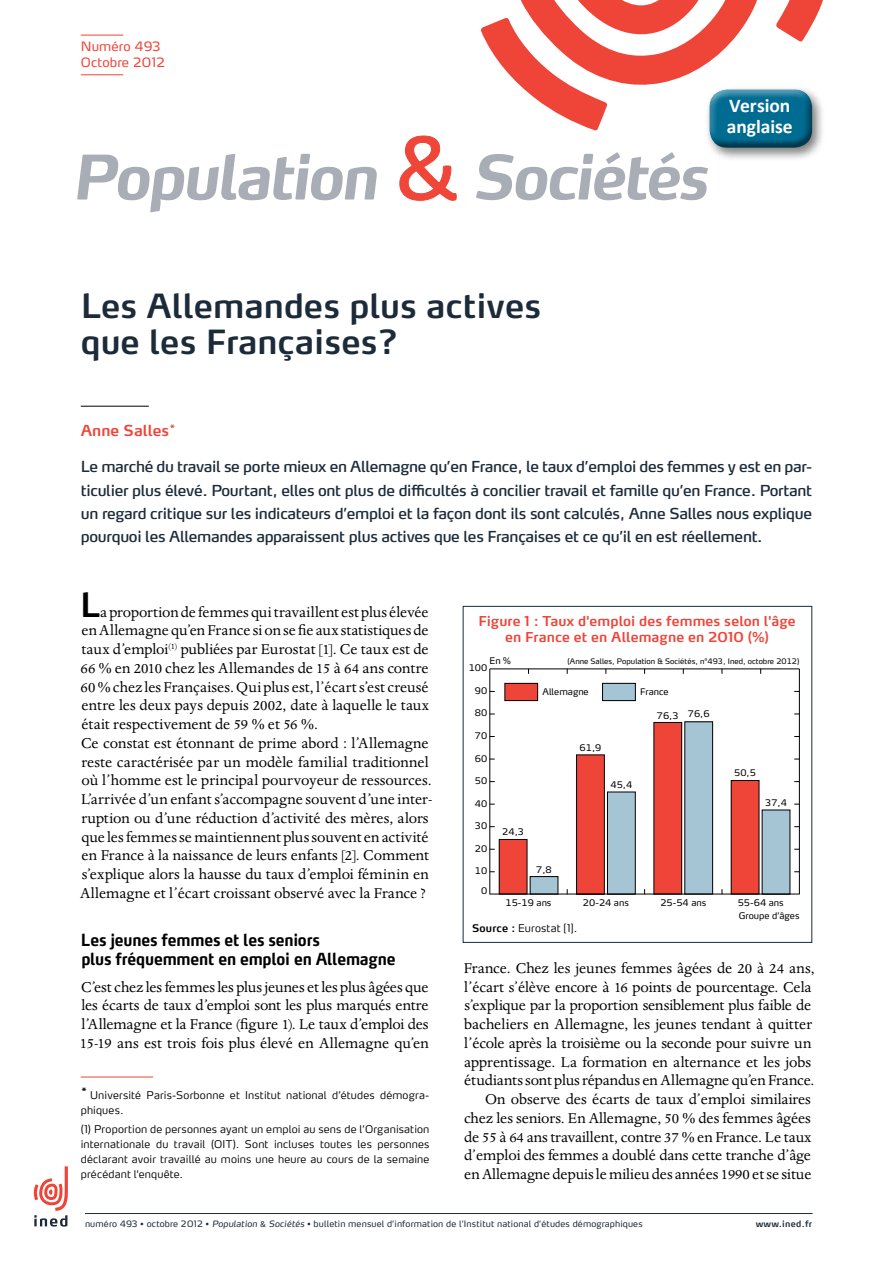
<style>
.page{position:relative;width:893px;height:1263px;background:#fff}
.page>*{position:absolute;margin:0;border:0;box-sizing:border-box;transform-origin:0 0}
.t1{font:italic 700 60.75px "Max OT";letter-spacing:-.05em;color:#a8adb6}
.t2{font:600 33px/36px "Max OT";color:#1c2b39}
.t3{font:700 19.5px/21px "Calibri";letter-spacing:-.005em;color:#fff}
.t4{font:16.5px/18.8px "Dante MT Std";letter-spacing:-.005em;color:#000}
.t5{font:700 16.5px/18.8px "Max OT";letter-spacing:-.015em;color:#000;scale:.9 1}
.t6{font:15px/23.2px "Max OT";letter-spacing:-.02em;color:#1c2b39;text-align:justify}
.t7{font:600 15px "Max OT";color:#ef4438}
.t8{font:600 13.5px/16.5px "Max OT";letter-spacing:.005em;color:#ef4438;text-align:center}
.t9{font:12.75px/15.5px "Max OT";letter-spacing:.01em;color:#ef4438}
.t10{font:300 10.5px/15px "Max OT";letter-spacing:.015em;color:#000}
.t11{font:9px "Max OT";color:#000}
.t12{font:8.7px "Max OT";letter-spacing:.015em;color:#1c2b39}
.t13{font:600 8.7px "Max OT";letter-spacing:.03em;color:#1c2b39}
.t14{font:600 8.7px "Max OT";color:#000}
.t15{font:7.5px "Max OT";color:#000}
.s1{font-family:"Max OT";font-weight:600;font-size:33px}
.s2{font-weight:600}
.s3{font-style:italic}
.s4{font-family:"Calibri"}
</style>
<div class="page">
<hr style="left:81px;top:406px;width:68px;height:1px;background:#000">
<hr style="left:81px;top:1077px;width:72px;height:1px;background:#ef4438">
<div style="left:530px;top:876px;width:28px;height:18px;background:#a6c5d4"></div>
<div style="left:530px;top:876px;width:28px;height:18px;border:1px solid #000"></div>
<div style="left:607px;top:792px;width:28px;height:102px;background:#a6c5d4"></div>
<div style="left:607px;top:792px;width:29px;height:102px;border:1px solid #000"></div>
<div style="left:685px;top:722px;width:28px;height:172px;background:#a6c5d4"></div>
<div style="left:684px;top:721px;width:29px;height:173px;border:1px solid #000"></div>
<div style="left:762px;top:810px;width:28px;height:84px;background:#a6c5d4"></div>
<div style="left:499px;top:839px;width:28px;height:55px;background:#ef4438"></div>
<div style="left:576px;top:755px;width:28px;height:139px;background:#ef4438"></div>
<div style="left:576px;top:754px;width:29px;height:140px;border:1px solid #000"></div>
<div style="left:654px;top:722px;width:28px;height:172px;background:#ef4438"></div>
<div style="left:654px;top:722px;width:28px;height:172px;border:1px solid #000"></div>
<div style="left:731px;top:780px;width:28px;height:114px;background:#ef4438"></div>
<hr style="left:489px;top:669px;width:1px;height:225px;background:#000">
<hr style="left:799px;top:669px;width:1px;height:225px;background:#000">
<hr style="left:490px;top:669px;width:309px;height:1px;background:#000">
<hr style="left:490px;top:894px;width:309px;height:1px;background:#000">
<div style="left:505px;top:683px;width:33px;height:18px;background:#ef4438"></div>
<div style="left:504px;top:683px;width:34px;height:18px;border:1px solid #000"></div>
<div style="left:602px;top:683px;width:33px;height:18px;background:#a6c5d4"></div>
<div style="left:602px;top:683px;width:34px;height:18px;border:1px solid #000"></div>
<div style="left:463px;top:606px;width:349px;height:337px;border:1px solid #1c2b39"></div>
<svg style="left:34px;top:1166px;width:34px;height:60px"></svg>
<hr style="left:85px;top:1213px;width:727px;height:1px;background:#1c2b39">
<svg style="left:776px;top:0;width:47px;height:42px"></svg>
<svg style="left:481px;top:0;width:276px;height:131px"></svg>
<hr style="left:81px;top:74px;width:42px;height:1px;background:#ef4438">
<hr style="left:81px;top:35px;width:42px;height:1px;background:#ef4438">
<svg style="left:399px;top:135px;width:58px;height:66px"></svg>
<div style="left:704px;top:84px;width:121px;height:77px;background:#000;opacity:.51"></div>
<div style="left:700px;top:81px;width:116px;height:63px;background:#fff;opacity:.63"></div>
<div style="left:705px;top:92px;width:115px;height:65px;background:#000;opacity:.45"></div>
<p class="t9" style="left:81px;top:39px;width:86px">Numéro 493<br>Octobre 2012</p>
<h1 class="t1" style="left:71px;top:138px;width:308px">Population</h1>
<h1 class="t1" style="left:471px;top:138px;width:238px">Sociétés</h1>
<p class="t3" style="left:727px;top:95px;width:67px">Version anglaise</p>
<h2 class="t2" style="left:81px;top:287px;width:462px">Les Allemandes plus actives que les Françaises?</h2>
<p class="t7" style="left:81px;top:421px;width:97px">Anne Salles<sup>*</sup></p>
<p class="t6" style="left:81px;top:455px;width:733px">Le marché du travail se porte mieux en Allemagne qu’en France, le taux d’emploi des femmes y est en par&shy;ticulier plus élevé. Pourtant, elles ont plus de difficultés à concilier travail et famille qu’en France. Portant un regard critique sur les indicateurs d’emploi et la façon dont ils sont calculés, Anne Salles nous explique pourquoi les Allemandes apparaissent plus actives que les Françaises et ce qu’il en est réellement.</p>
<p class="t4" style="left:80px;top:602px;width:354px"><span class="s1">L</span>a proportion de femmes qui travaillent est plus élevée en Allemagne qu’en France si on se fie aux statistiques de taux d’emploi<sup>(1)</sup> publiées par Eurostat [1]. Ce taux est de 66 % en 2010 chez les Allemandes de 15 à 64 ans contre 60% chez les Françaises. Qui plus est, l’écart s’est creusé entre les deux pays depuis 2002, date à laquelle le taux était respectivement de 59 % et 56 %.<br>Ce constat est étonnant de prime abord : l’Allemagne reste caractérisée par un modèle familial traditionnel où l’homme est le principal pourvoyeur de ressources.<br>L’arrivée d’un enfant s’accompagne souvent d’une inter&shy;ruption ou d’une réduction d’activité des mères, alors que les femmes se maintiennent plus souvent en activité en France à la naissance de leurs enfants [2]. Comment s’explique alors la hausse du taux d’emploi féminin en Allemagne et l’écart croissant observé avec la France ?</p>
<p class="t5" style="left:81px;top:931px;width:351px">Les jeunes femmes et les seniors<br>plus fréquemment en emploi en Allemagne</p>
<p class="t4" style="left:80px;top:977px;width:350px;text-align:justify">C’est chez les femmes les plus jeunes et les plus âgées que les écarts de taux d’emploi sont les plus marqués entre l’Allemagne et la France (figure 1). Le taux d’emploi des 15-19 ans est trois fois plus élevé en Allemagne qu’en</p>
<p class="t14" style="left:81px;top:1085px;width:8px">*</p>
<p class="t10" style="left:81px;top:1087px;width:350px;text-indent:9px">Université Paris-Sorbonne et Institut national d’études démogra&shy;phiques.</p>
<p class="t10" style="left:81px;top:1121px;width:350px;text-align:justify">(1) Proportion de personnes ayant un emploi au sens de l’Organisation internationale du travail (OIT). Sont incluses toutes les personnes déclarant avoir travaillé au moins une heure au cours de la semaine précédant l'enquête.</p>
<p class="t8" style="left:478px;top:612px;width:319px">Figure 1 : Taux d'emploi des femmes selon l'âge en France et en Allemagne en 2010 (%)</p>
<p class="t15" style="left:568px;top:656px;width:233px">(Anne Salles, Population &amp; Sociétés, n°493, Ined, octobre 2012)</p>
<p class="t11" style="left:490px;top:655px;width:23px">En %</p>
<p class="t11" style="left:469px;top:662px;width:20px">100</p>
<p class="t11" style="left:475px;top:685px;width:14px">90</p>
<p class="t11" style="left:475px;top:707px;width:14px">80</p>
<p class="t11" style="left:475px;top:730px;width:14px">70</p>
<p class="t11" style="left:475px;top:752px;width:14px">60</p>
<p class="t11" style="left:475px;top:775px;width:14px">50</p>
<p class="t11" style="left:475px;top:797px;width:14px">40</p>
<p class="t11" style="left:475px;top:820px;width:14px">30</p>
<p class="t11" style="left:475px;top:843px;width:14px">20</p>
<p class="t11" style="left:475px;top:865px;width:14px">10</p>
<p class="t11" style="left:481px;top:885px;width:8px">0</p>
<p class="t11" style="left:542px;top:686px;width:48px">Allemagne</p>
<p class="t11" style="left:640px;top:686px;width:30px">France</p>
<p class="t11" style="left:502px;top:826px;width:23px">24,3</p>
<p class="t11" style="left:536px;top:864px;width:17px">7,8</p>
<p class="t11" style="left:580px;top:742px;width:23px">61,9</p>
<p class="t11" style="left:610px;top:779px;width:23px">45,4</p>
<p class="t11" style="left:657px;top:709px;width:54px">76,3 76,6</p>
<p class="t11" style="left:734px;top:767px;width:23px">50,5</p>
<p class="t11" style="left:765px;top:797px;width:23px">37,4</p>
<p class="t11" style="left:506px;top:897px;width:47px">15-19 ans</p>
<p class="t11" style="left:583px;top:897px;width:47px">20-24 ans</p>
<p class="t11" style="left:660px;top:897px;width:47px">25-54 ans</p>
<p class="t11" style="left:738px;top:897px;width:47px">55-64 ans</p>
<p class="t11" style="left:739px;top:910px;width:62px">Groupe d’âges</p>
<p class="t10" style="left:472px;top:920px;width:107px"><span class="s2">Source :</span> Eurostat [1].</p>
<p class="t4" style="left:464px;top:959px;width:352px;text-align:right">France. Chez les jeunes femmes âgées de 20 à 24 ans, l’écart s’élève encore à 16 points de pourcentage. Cela s’explique par la proportion sensiblement plus faible de bacheliers en Allemagne, les jeunes tendant à quitter l’école après la troisième ou la seconde pour suivre un apprentissage. La formation en alternance et les jobs étudiants sont plus répandus en Allemagne qu’en France.<br>On observe des écarts de taux d’emploi similaires chez les seniors. En Allemagne, 50 % des femmes âgées de 55 à 64 ans travaillent, contre 37 % en France. Le taux d’emploi des femmes a doublé dans cette tranche d’âge en Allemagne depuis le milieu des années 1990 et se situe</p>
<p class="t12" style="left:85px;top:1218px;width:559px">numéro 493 • octobre 2012 • <span class="s3">Population</span> <span class="s4">&amp;</span> <span class="s3">Sociétés</span> • bulletin mensuel d’information de l’Institut national d’études démographiques</p>
<p class="t13" style="left:756px;top:1218px;width:58px">www.ined.fr</p>
</div>
